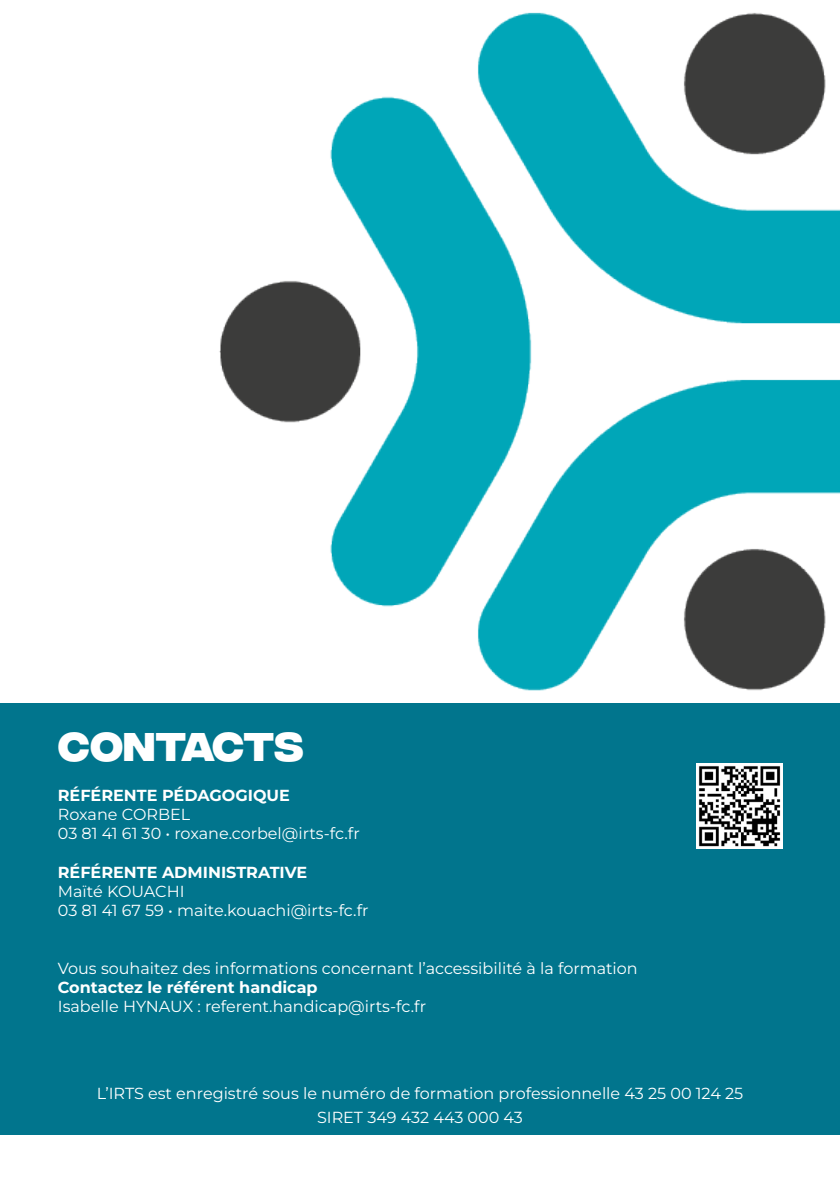
<style>
.page{position:relative;width:840px;height:1191px;background:#fff}
.page>*{position:absolute;margin:0;border:0;box-sizing:border-box;transform-origin:0 0}
.t1{font:700 40px "Integral CF";letter-spacing:-.015em;color:#fff}
.t2{font:16px "Montserrat";color:#fff}
.t3{font:700 16px "Montserrat";color:#fff}
</style>
<div class="page">
<div style="left:0;top:703px;width:839px;height:431px;background:#01758d"></div>
<img style="left:219px;top:12px;width:620px;height:837px">
<p class="t1" style="left:58px;top:723px;width:247px">CONTACTS</p>
<p class="t3" style="left:58px;top:783px;width:233px">RÉFÉRENTE PÉDAGOGIQUE</p>
<p class="t2" style="left:58px;top:803px;width:134px">Roxane CORBEL</p>
<p class="t2" style="left:58px;top:822px;width:303px">03 81 41 61 30 • roxane.corbel@irts-fc.fr</p>
<p class="t3" style="left:58px;top:860px;width:251px">RÉFÉRENTE ADMINISTRATIVE</p>
<p class="t2" style="left:58px;top:880px;width:128px">Maïté KOUACHI</p>
<p class="t2" style="left:58px;top:899px;width:312px">03 81 41 67 59 • maite.kouachi@irts-fc.fr</p>
<p class="t2" style="left:58px;top:957px;width:581px">Vous souhaitez des informations concernant l’accessibilité à la formation</p>
<p class="t3" style="left:58px;top:975px;width:261px">Contactez le référent handicap</p>
<p class="t2" style="left:58px;top:995px;width:369px">Isabelle HYNAUX : referent.handicap@irts-fc.fr</p>
<p class="t2" style="left:97px;top:1082px;width:647px">L’IRTS est enregistré sous le numéro de formation professionnelle 43 25 00 124 25</p>
<p class="t2" style="left:317px;top:1106px;width:207px">SIRET 349 432 443 000 43</p>
</div>
